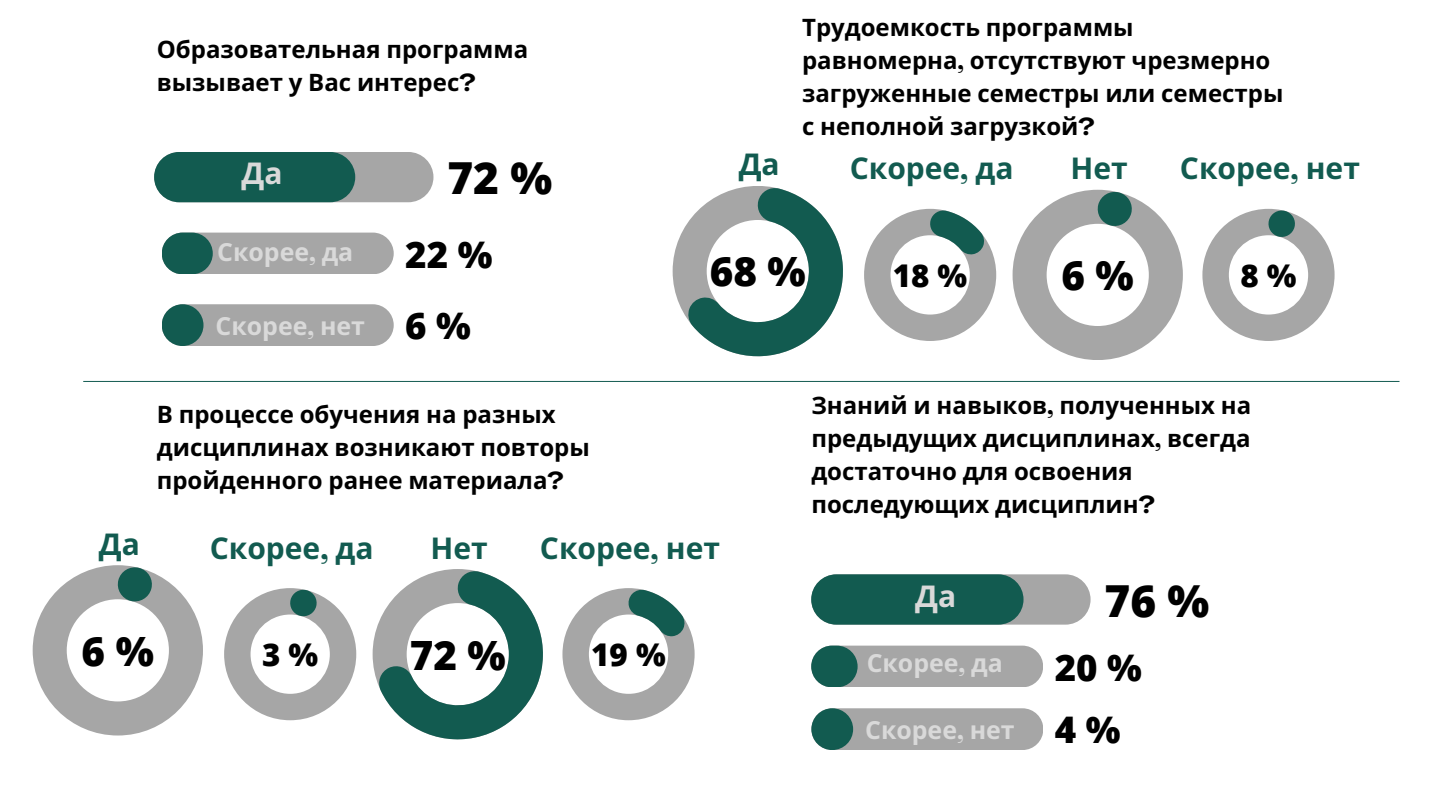
<style>
.page{position:relative;width:1440px;height:810px;background:#fff}
.page>*{position:absolute;margin:0;border:0;box-sizing:border-box;transform-origin:0 0}
.t1{font:800 44.1px "Open Sans";color:#000}
.t2{font:800 40.4px "Open Sans";color:#000}
.t3{font:800 36.7px "Open Sans";color:#000}
.t4{font:800 31.3px "Open Sans";color:#000}
.t5{font:700 30px "Noto Sans";color:#125b50}
.t6{font:700 30px "Noto Sans";color:#d9d9d9}
.t7{font:700 24.9px "Noto Sans";color:#d9d9d9}
.t8{font:700 24px/33px "Noto Sans";color:#000}
.s1{font-family:"Agrandir";font-stretch:expanded}
</style>
<div class="page">
<div style="left:154px;top:152px;width:279px;height:50px;background:#a6a6a6;border-radius:25px"></div>
<div style="left:154px;top:152px;width:201px;height:50px;background:#125b50;border-radius:25px"></div>
<div style="left:162px;top:233px;width:232px;height:41px;background:#a6a6a6;border-radius:21px"></div>
<div style="left:162px;top:233px;width:51px;height:41px;background:#125b50;border-radius:21px"></div>
<div style="left:811px;top:574px;width:280px;height:51px;background:#a6a6a6;border-radius:25px"></div>
<div style="left:811px;top:574px;width:213px;height:51px;background:#125b50;border-radius:25px"></div>
<div style="left:811px;top:646px;width:232px;height:41px;background:#a6a6a6;border-radius:21px"></div>
<div style="left:811px;top:646px;width:47px;height:41px;background:#125b50;border-radius:21px"></div>
<hr style="left:83px;top:381px;width:1317px;height:1px;background:#125b50">
<div style="left:811px;top:708px;width:232px;height:42px;background:#a6a6a6;border-radius:21px"></div>
<div style="left:811px;top:708px;width:42px;height:42px;background:#125b50;border-radius:50%"></div>
<svg style="left:864px;top:209px;width:132px;height:132px"></svg>
<svg style="left:1013px;top:190px;width:170px;height:170px"></svg>
<svg style="left:1202px;top:209px;width:133px;height:132px"></svg>
<svg style="left:673px;top:186px;width:170px;height:170px"></svg>
<div style="left:162px;top:304px;width:232px;height:42px;background:#a6a6a6;border-radius:21px"></div>
<div style="left:162px;top:304px;width:42px;height:42px;background:#125b50;border-radius:50%"></div>
<svg style="left:224px;top:588px;width:132px;height:132px"></svg>
<svg style="left:373px;top:569px;width:170px;height:170px"></svg>
<svg style="left:562px;top:588px;width:133px;height:132px"></svg>
<svg style="left:33px;top:565px;width:170px;height:171px"></svg>
<p class="t8" style="left:157px;top:32px;width:373px">Образовательная программа вызывает у Вас интерес<span class="s1">?</span></p>
<p class="t6" style="left:242px;top:152px;width:43px">Да</p>
<p class="t1" style="left:447px;top:147px;width:106px">72 %</p>
<p class="t7" style="left:217px;top:234px;width:138px">Скорее<span class="s1">,</span> да</p>
<p class="t3" style="left:405px;top:228px;width:89px">22 %</p>
<p class="t7" style="left:216px;top:309px;width:151px">Скорее<span class="s1">,</span> нет</p>
<p class="t3" style="left:405px;top:300px;width:67px">6 %</p>
<p class="t5" style="left:739px;top:143px;width:43px">Да</p>
<p class="t8" style="left:802px;top:10px;width:483px">Трудоемкость программы равномерна<span class="s1">,</span> отсутствуют чрезмерно загруженные семестры или семестры с неполной загрузкой<span class="s1">?</span></p>
<p class="t5" style="left:850px;top:147px;width:165px">Скорее<span class="s1">,</span> да</p>
<p class="t5" style="left:1071px;top:147px;width:59px">Нет</p>
<p class="t5" style="left:1180px;top:147px;width:181px">Скорее<span class="s1">,</span> нет</p>
<p class="t2" style="left:710px;top:243px;width:97px">68 %</p>
<p class="t4" style="left:893px;top:253px;width:76px">18 %</p>
<p class="t2" style="left:1062px;top:247px;width:74px">6 %</p>
<p class="t4" style="left:1240px;top:253px;width:58px">8 %</p>
<p class="t5" style="left:99px;top:523px;width:43px">Да</p>
<p class="t8" style="left:157px;top:397px;width:435px">В процессе обучения на разных дисциплинах возникают повторы пройденного ранее материала<span class="s1">?</span></p>
<p class="t8" style="left:811px;top:388px;width:441px">Знаний и навыков<span class="s1">,</span> полученных на предыдущих дисциплинах<span class="s1">,</span> всегда достаточно для освоения последующих дисциплин<span class="s1">?</span></p>
<p class="t5" style="left:210px;top:526px;width:165px">Скорее<span class="s1">,</span> да</p>
<p class="t5" style="left:431px;top:526px;width:59px">Нет</p>
<p class="t5" style="left:540px;top:526px;width:181px">Скорее<span class="s1">,</span> нет</p>
<p class="t2" style="left:82px;top:623px;width:74px">6 %</p>
<p class="t4" style="left:262px;top:633px;width:58px">3 %</p>
<p class="t2" style="left:410px;top:626px;width:97px">72 %</p>
<p class="t4" style="left:591px;top:633px;width:76px">19 %</p>
<p class="t6" style="left:915px;top:575px;width:43px">Да</p>
<p class="t1" style="left:1105px;top:569px;width:106px">76 %</p>
<p class="t7" style="left:867px;top:646px;width:138px">Скорее<span class="s1">,</span> да</p>
<p class="t3" style="left:1055px;top:641px;width:89px">20 %</p>
<p class="t7" style="left:865px;top:713px;width:151px">Скорее<span class="s1">,</span> нет</p>
<p class="t3" style="left:1055px;top:704px;width:67px">4 %</p>
</div>
